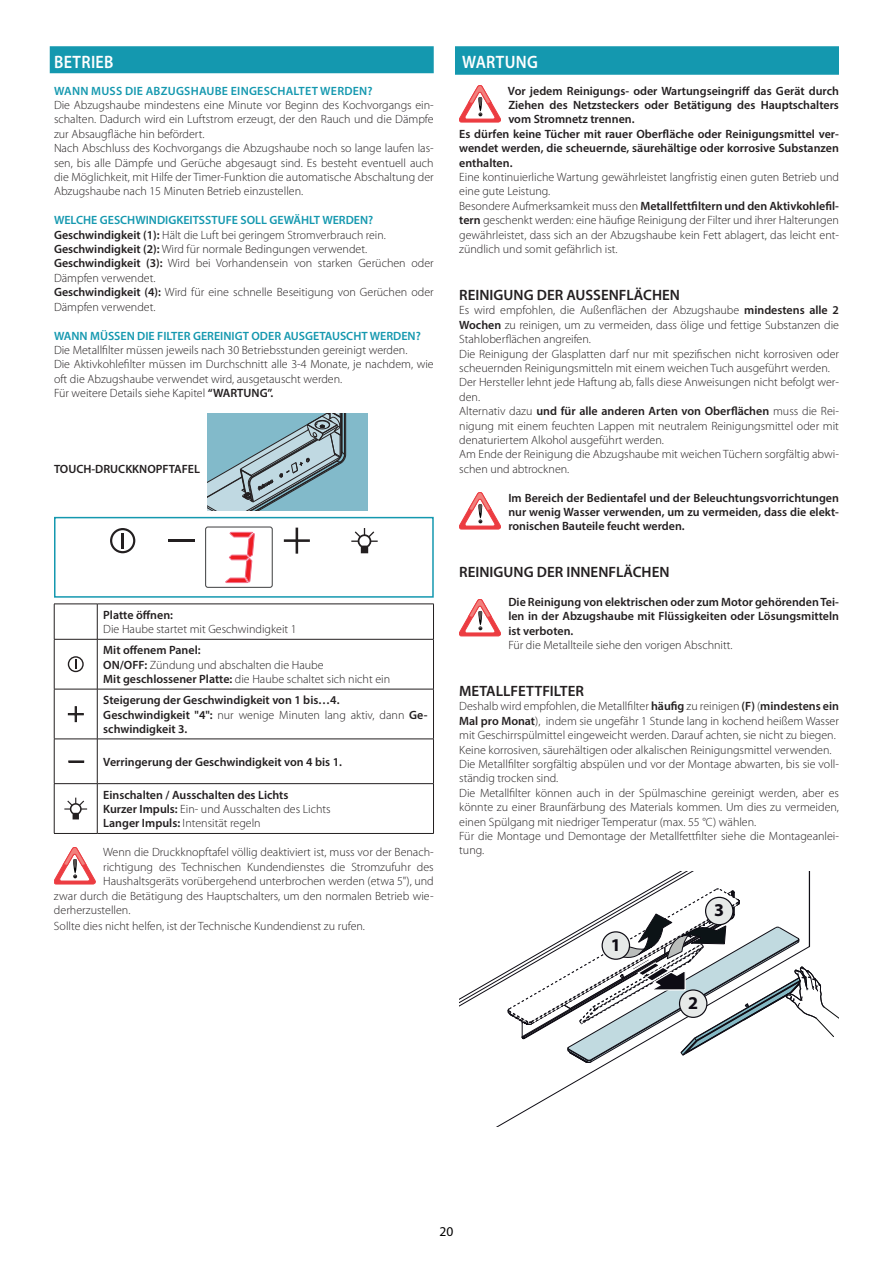
<style>
.page{position:relative;width:893px;height:1263px;background:#fff}
.page>*{position:absolute;margin:0;border:0;box-sizing:border-box;transform-origin:0 0}
.t1{font:600 18px "Myriad Pro";letter-spacing:.02em;color:#fff;scale:.9 1}
.t2{font:700 18px "Myriad Pro";color:#0e0b14}
.t3{font:600 15px "Myriad Pro";color:#231f20}
.t4{font:13.5px "Myriad Pro";color:#000}
.t5{font:300 12px/14.4px "Myriad Pro";color:#231f20}
.t6{font:600 12px/14.4px "Myriad Pro";color:#231f20}
.t7{font:600 12px "Myriad Pro";color:#1498af}
.t8{font:600 12px "Myriad Pro";letter-spacing:.02em;color:#1498af}
.s1{font-weight:600;color:#1498af}
.s2{font-weight:600}
.s3{font-weight:300}
</style>
<div class="page">
<div style="left:50px;top:46px;width:384px;height:27px;background:#1498af"></div>
<svg style="left:207px;top:414px;width:160px;height:96px;background:#8bb1bc"></svg>
<svg style="left:284px;top:528px;width:26px;height:26px"></svg>
<hr style="left:168px;top:539px;width:26px;height:3px;background:#231f20">
<svg style="left:110px;top:528px;width:25px;height:25px"></svg>
<div style="left:205px;top:526px;width:68px;height:62px;border:1px solid #4b4c4d;border-radius:2px"></div>
<svg style="left:225px;top:531px;width:30px;height:52px"></svg>
<svg style="left:351px;top:528px;width:27px;height:25px"></svg>
<div style="left:54px;top:517px;width:380px;height:81px;border:2px solid #1498af"></div>
<hr style="left:54px;top:604px;width:43px;height:1px;background:#231f20">
<hr style="left:54px;top:604px;width:1px;height:35px;background:#231f20">
<hr style="left:97px;top:604px;width:337px;height:1px;background:#231f20">
<hr style="left:97px;top:604px;width:1px;height:35px;background:#231f20">
<hr style="left:433px;top:604px;width:1px;height:35px;background:#231f20">
<hr style="left:54px;top:639px;width:43px;height:1px;background:#231f20">
<hr style="left:54px;top:639px;width:1px;height:50px;background:#231f20">
<hr style="left:97px;top:639px;width:337px;height:1px;background:#231f20">
<hr style="left:97px;top:639px;width:1px;height:50px;background:#231f20">
<hr style="left:433px;top:639px;width:1px;height:50px;background:#231f20">
<hr style="left:54px;top:689px;width:43px;height:1px;background:#231f20">
<hr style="left:54px;top:689px;width:1px;height:50px;background:#231f20">
<hr style="left:97px;top:689px;width:337px;height:1px;background:#231f20">
<hr style="left:97px;top:689px;width:1px;height:50px;background:#231f20">
<hr style="left:433px;top:689px;width:1px;height:50px;background:#231f20">
<hr style="left:54px;top:739px;width:43px;height:1px;background:#231f20">
<hr style="left:54px;top:739px;width:1px;height:44px;background:#231f20">
<hr style="left:97px;top:739px;width:337px;height:1px;background:#231f20">
<hr style="left:97px;top:739px;width:1px;height:44px;background:#231f20">
<hr style="left:433px;top:739px;width:1px;height:44px;background:#231f20">
<hr style="left:54px;top:783px;width:43px;height:1px;background:#231f20">
<hr style="left:54px;top:784px;width:1px;height:49px;background:#231f20">
<hr style="left:97px;top:783px;width:337px;height:1px;background:#231f20">
<hr style="left:97px;top:784px;width:1px;height:49px;background:#231f20">
<hr style="left:433px;top:784px;width:1px;height:49px;background:#231f20">
<hr style="left:54px;top:833px;width:43px;height:1px;background:#231f20">
<hr style="left:97px;top:833px;width:337px;height:1px;background:#231f20">
<svg style="left:68px;top:656px;width:16px;height:16px"></svg>
<svg style="left:68px;top:706px;width:16px;height:16px"></svg>
<div style="left:68px;top:760px;width:16px;height:3px;border:1px solid #231f20"></div>
<svg style="left:64px;top:798px;width:23px;height:21px"></svg>
<svg style="left:54px;top:847px;width:42px;height:37px"></svg>
<div style="left:455px;top:46px;width:384px;height:29px;background:#1498af"></div>
<svg style="left:459px;top:85px;width:42px;height:37px"></svg>
<svg style="left:459px;top:492px;width:42px;height:37px"></svg>
<svg style="left:459px;top:599px;width:42px;height:37px"></svg>
<svg style="left:649px;top:871px;width:160px;height:18px"></svg>
<hr style="left:809px;top:871px;width:1px;height:75px;background:#0e0c14">
<svg style="left:459px;top:970px;width:150px;height:156px"></svg>
<svg style="left:508px;top:889px;width:331px;height:174px"></svg>
<div style="left:706px;top:897px;width:27px;height:28px;background:#e6e9e8;border-radius:50%"></div>
<div style="left:705px;top:897px;width:28px;height:28px;border:1px solid #0e0c14;border-radius:50%"></div>
<h1 class="t1" style="left:54px;top:50px;width:68px">BETRIEB</h1>
<p class="t8" style="left:54px;top:83px;width:320px">WANN MUSS DIE ABZUGSHAUBE EINGESCHALTET WERDEN?</p>
<p class="t5" style="left:54px;top:98px;width:381px">Die Abzugshaube mindestens eine Minute vor Beginn des Kochvorgangs ein&shy;schalten. Dadurch wird ein Luftstrom erzeugt, der den Rauch und die Dämpfe zur Absaugfläche hin befördert.<br>Nach Abschluss des Kochvorgangs die Abzugshaube noch so lange laufen las&shy;sen, bis alle Dämpfe und Gerüche abgesaugt sind. Es besteht eventuell auch die Möglichkeit, mit Hilfe der Timer-Funktion die automatische Abschaltung der Abzugshaube nach 15 Minuten Betrieb einzustellen.</p>
<p class="t5" style="left:54px;top:213px;width:381px"><span class="s1">WELCHE GESCHWINDIGKEITSSTUFE SOLL GEWÄHLT WERDEN?<br></span><span class="s2">Geschwindigkeit (1):</span> Hält die Luft bei geringem Stromverbrauch rein.<br><span class="s2">Geschwindigkeit (2):</span> Wird für normale Bedingungen verwendet.<br><span class="s2">Geschwindigkeit (3):</span> Wird bei Vorhandensein von starken Gerüchen oder Dämpfen verwendet.<br><span class="s2">Geschwindigkeit (4):</span> Wird für eine schnelle Beseitigung von Gerüchen oder Dämpfen verwendet.</p>
<p class="t7" style="left:54px;top:328px;width:368px">WANN MÜSSEN DIE FILTER GEREINIGT ODER AUSGETAUSCHT WERDEN?</p>
<p class="t5" style="left:54px;top:343px;width:381px">Die Metallfilter müssen jeweils nach 30 Betriebsstunden gereinigt werden.<br>Die Aktivkohlefilter müssen im Durchschnitt alle 3-4 Monate, je nachdem, wie oft die Abzugshaube verwendet wird, ausgetauscht werden.<br>Für weitere Details siehe Kapitel <span class="s2">“WARTUNG”.</span></p>
<p class="t6" style="left:54px;top:461px;width:147px">TOUCH-DRUCKKNOPFTAFEL</p>
<p class="t6" style="left:103px;top:607px;width:71px">Platte öffnen:</p>
<p class="t5" style="left:103px;top:622px;width:195px">Die Haube startet mit Geschwindigkeit 1</p>
<p class="t5" style="left:103px;top:643px;width:288px"><span class="s2">Mit offenem Panel:<br>ON/OFF:</span> Zündung und abschalten die Haube<br><span class="s2">Mit geschlossener Platte:</span> die Haube schaltet sich nicht ein</p>
<p class="t6" style="left:103px;top:692px;width:326px">Steigerung der Geschwindigkeit von 1 bis…4.<br>Geschwindigkeit "4": <span class="s3">nur wenige Minuten lang aktiv, dann</span> Ge&shy;schwindigkeit 3.</p>
<p class="t6" style="left:103px;top:754px;width:240px">Verringerung der Geschwindigkeit von 4 bis 1.</p>
<p class="t6" style="left:103px;top:787px;width:229px">Einschalten / Ausschalten des Lichts<br>Kurzer Impuls: <span class="s3">Ein- und Ausschalten des Lichts<br></span>Langer Impuls: <span class="s3">Intensität regeln</span></p>
<p class="t5" style="left:103px;top:845px;width:332px">Wenn die Druckknopftafel völlig deaktiviert ist, muss vor der Benach-</p>
<p class="t5" style="left:103px;top:860px;width:332px">richtigung des Technischen Kundendienstes die Stromzufuhr des</p>
<p class="t5" style="left:103px;top:874px;width:332px">Haushaltsgeräts vorübergehend unterbrochen werden (etwa 5"), und</p>
<p class="t5" style="left:54px;top:889px;width:381px">zwar durch die Betätigung des Hauptschalters, um den normalen Betrieb wie-</p>
<p class="t5" style="left:54px;top:903px;width:78px">derherzustellen.</p>
<p class="t5" style="left:54px;top:919px;width:313px">Sollte dies nicht helfen, ist der Technische Kundendienst zu rufen.</p>
<h1 class="t1" style="left:462px;top:50px;width:86px">WARTUNG</h1>
<p class="t6" style="left:508px;top:83px;width:333px">Vor jedem Reinigungs- oder Wartungseingriff das Gerät durch</p>
<p class="t6" style="left:508px;top:98px;width:332px">Ziehen des Netzsteckers oder Betätigung des Hauptschalters</p>
<p class="t6" style="left:508px;top:112px;width:128px">vom Stromnetz trennen.</p>
<p class="t6" style="left:459px;top:126px;width:381px">Es dürfen keine Tücher mit rauer Oberfläche oder Reinigungsmittel ver-</p>
<p class="t6" style="left:459px;top:141px;width:381px">wendet werden, die scheuernde, säurehältige oder korrosive Substanzen</p>
<p class="t6" style="left:459px;top:155px;width:55px">enthalten.</p>
<p class="t5" style="left:459px;top:170px;width:381px">Eine kontinuierliche Wartung gewährleistet langfristig einen guten Betrieb und eine gute Leistung.<br>Besondere Aufmerksamkeit muss den <span class="s2">Metallfettfiltern und den Aktivkohlefil&shy;tern</span> geschenkt werden: eine häufige Reinigung der Filter und ihrer Halterungen gewährleistet, dass sich an der Abzugshaube kein Fett ablagert, das leicht ent&shy;zündlich und somit gefährlich ist.</p>
<p class="t3" style="left:459px;top:285px;width:222px">REINIGUNG DER AUSSENFLÄCHEN</p>
<p class="t5" style="left:459px;top:303px;width:381px">Es wird empfohlen, die Außenflächen der Abzugshaube <span class="s2">mindestens alle 2<br>Wochen</span> zu reinigen, um zu vermeiden, dass ölige und fettige Substanzen die Stahloberflächen angreifen.<br>Die Reinigung der Glasplatten darf nur mit spezifischen nicht korrosiven oder scheuernden Reinigungsmitteln mit einem weichen Tuch ausgeführt werden.<br>Der Hersteller lehnt jede Haftung ab, falls diese Anweisungen nicht befolgt wer&shy;den.<br>Alternativ dazu <span class="s2">und für alle anderen Arten von Oberflächen</span> muss die Rei&shy;nigung mit einem feuchten Lappen mit neutralem Reinigungsmittel oder mit denaturiertem Alkohol ausgeführt werden.<br>Am Ende der Reinigung die Abzugshaube mit weichen Tüchern sorgfältig abwi&shy;schen und abtrocknen.</p>
<p class="t6" style="left:508px;top:490px;width:332px;text-align:justify">Im Bereich der Bedientafel und der Beleuchtungsvorrichtungen nur wenig Wasser verwenden, um zu vermeiden, dass die elekt&shy;ronischen Bauteile feucht werden.</p>
<p class="t3" style="left:459px;top:562px;width:212px">REINIGUNG DER INNENFLÄCHEN</p>
<p class="t6" style="left:508px;top:594px;width:332px;text-align:justify">Die Reinigung von elektrischen oder zum Motor gehörenden Tei&shy;len in der Abzugshaube mit Flüssigkeiten oder Lösungsmitteln ist verboten.</p>
<p class="t5" style="left:508px;top:638px;width:226px">Für die Metallteile siehe den vorigen Abschnitt.</p>
<p class="t3" style="left:459px;top:681px;width:126px">METALLFETTFILTER</p>
<p class="t5" style="left:459px;top:699px;width:381px">Deshalb wird empfohlen, die Metallfilter <span class="s2">häufig</span> zu reinigen <span class="s2">(F)</span> (<span class="s2">mindestens ein Mal pro Monat</span>), indem sie ungefähr 1 Stunde lang in kochend heißem Wasser mit Geschirrspülmittel eingeweicht werden. Darauf achten, sie nicht zu biegen.<br>Keine korrosiven, säurehältigen oder alkalischen Reinigungsmittel verwenden.<br>Die Metallfilter sorgfältig abspülen und vor der Montage abwarten, bis sie voll&shy;ständig trocken sind.<br>Die Metallfilter können auch in der Spülmaschine gereinigt werden, aber es könnte zu einer Braunfärbung des Materials kommen. Um dies zu vermeiden, einen Spülgang mit niedriger Temperatur (max. 55 °C) wählen.<br>Für die Montage und Demontage der Metallfettfilter siehe die Montageanlei&shy;tung.</p>
<h1 class="t2" style="left:611px;top:933px;width:12px">1</h1>
<h1 class="t2" style="left:714px;top:898px;width:12px">3</h1>
<h1 class="t2" style="left:688px;top:991px;width:12px">2</h1>
<p class="t4" style="left:439px;top:1223px;width:15px">20</p>
</div>
